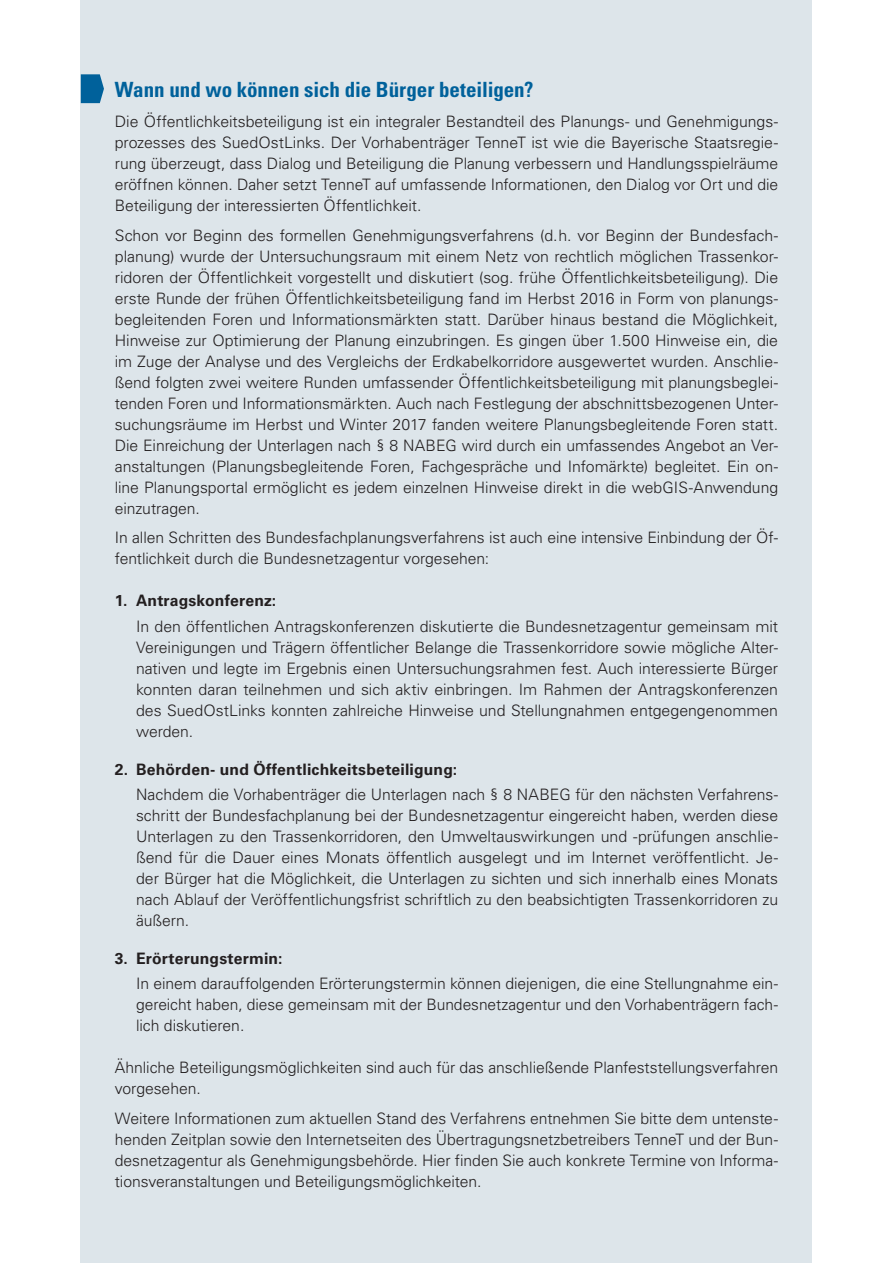
<style>
.page{position:relative;width:893px;height:1263px;background:#fff}
.page>*{position:absolute;margin:0;border:0;box-sizing:border-box;transform-origin:0 0}
.t1{font:700 condensed 21px "Univers LT";color:#00619b}
.t2{font:300 15.75px/21px "Univers LT";letter-spacing:-.005em;color:#231f20;text-align:justify}
.t3{font:700 15.75px "Univers LT";letter-spacing:.01em;color:#231f20}
</style>
<div class="page">
<div style="left:81px;top:0;width:731px;height:1263px;background:#dde5ea"></div>
<svg style="left:81px;top:74px;width:23px;height:29px"></svg>
<h1 class="t1" style="left:115px;top:77px;width:420px">Wann und wo können sich die Bürger beteiligen?</h1>
<p class="t2" style="left:115px;top:111px;width:665px">Die Öffentlichkeitsbeteiligung ist ein integraler Bestandteil des Planungs- und Genehmigungs&shy;prozesses des SuedOstLinks. Der Vorhabenträger TenneT ist wie die Bayerische Staatsregie&shy;rung überzeugt, dass Dialog und Beteiligung die Planung verbessern und Handlungsspielräume eröffnen können. Daher setzt TenneT auf umfassende Informationen, den Dialog vor Ort und die Beteiligung der interessierten Öffentlichkeit.</p>
<p class="t2" style="left:115px;top:224px;width:665px">Schon vor Beginn des formellen Genehmigungsverfahrens (d.h. vor Beginn der Bundesfach&shy;planung) wurde der Untersuchungsraum mit einem Netz von rechtlich möglichen Trassenkor&shy;ridoren der Öffentlichkeit vorgestellt und diskutiert (sog. frühe Öffentlichkeitsbeteiligung). Die erste Runde der frühen Öffentlichkeitsbeteiligung fand im Herbst 2016 in Form von planungs&shy;begleitenden Foren und Informationsmärkten statt. Darüber hinaus bestand die Möglichkeit, Hinweise zur Optimierung der Planung einzubringen. Es gingen über 1.500 Hinweise ein, die im Zuge der Analyse und des Vergleichs der Erdkabelkorridore ausgewertet wurden. Anschlie&shy;ßend folgten zwei weitere Runden umfassender Öffentlichkeitsbeteiligung mit planungsbeglei&shy;tenden Foren und Informationsmärkten. Auch nach Festlegung der abschnittsbezogenen Unter&shy;suchungsräume im Herbst und Winter 2017 fanden weitere Planungsbegleitende Foren statt.<br>Die Einreichung der Unterlagen nach § 8 NABEG wird durch ein umfassendes Angebot an Ver&shy;anstaltungen (Planungsbegleitende Foren, Fachgespräche und Infomärkte) begleitet. Ein on&shy;line Planungsportal ermöglicht es jedem einzelnen Hinweise direkt in die webGIS-Anwendung einzutragen.</p>
<p class="t2" style="left:115px;top:527px;width:665px">In allen Schritten des Bundesfachplanungsverfahrens ist auch eine intensive Einbindung der Öf&shy;fentlichkeit durch die Bundesnetzagentur vorgesehen:</p>
<p class="t3" style="left:115px;top:591px;width:163px">1. Antragskonferenz:</p>
<p class="t2" style="left:136px;top:615px;width:644px">In den öffentlichen Antragskonferenzen diskutierte die Bundesnetzagentur gemeinsam mit Vereinigungen und Trägern öffentlicher Belange die Trassenkorridore sowie mögliche Alter&shy;nativen und legte im Ergebnis einen Untersuchungsrahmen fest. Auch interessierte Bürger konnten daran teilnehmen und sich aktiv einbringen. Im Rahmen der Antragskonferenzen des SuedOstLinks konnten zahlreiche Hinweise und Stellungnahmen entgegengenommen werden.</p>
<p class="t3" style="left:115px;top:760px;width:344px">2. Behörden- und Öffentlichkeitsbeteiligung:</p>
<p class="t2" style="left:136px;top:784px;width:644px">Nachdem die Vorhabenträger die Unterlagen nach § 8 NABEG für den nächsten Verfahrens&shy;schritt der Bundesfachplanung bei der Bundesnetzagentur eingereicht haben, werden diese Unterlagen zu den Trassenkorridoren, den Umweltauswirkungen und -prüfungen anschlie&shy;ßend für die Dauer eines Monats öffentlich ausgelegt und im Internet veröffentlicht. Je&shy;der Bürger hat die Möglichkeit, die Unterlagen zu sichten und sich innerhalb eines Monats nach Ablauf der Veröffentlichungsfrist schriftlich zu den beabsichtigten Trassenkorridoren zu äußern.</p>
<p class="t3" style="left:115px;top:949px;width:169px">3. Erörterungstermin:</p>
<p class="t2" style="left:136px;top:973px;width:644px">In einem darauffolgenden Erörterungstermin können diejenigen, die eine Stellungnahme ein&shy;gereicht haben, diese gemeinsam mit der Bundesnetzagentur und den Vorhabenträgern fach&shy;lich diskutieren.</p>
<p class="t2" style="left:115px;top:1057px;width:665px">Ähnliche Beteiligungsmöglichkeiten sind auch für das anschließende Planfeststellungsverfahren vorgesehen.</p>
<p class="t2" style="left:115px;top:1108px;width:665px">Weitere Informationen zum aktuellen Stand des Verfahrens entnehmen Sie bitte dem untenste&shy;henden Zeitplan sowie den Internetseiten des Übertragungsnetzbetreibers TenneT und der Bun&shy;desnetzagentur als Genehmigungsbehörde. Hier finden Sie auch konkrete Termine von Informa&shy;tionsveranstaltungen und Beteiligungsmöglichkeiten.</p>
</div>
